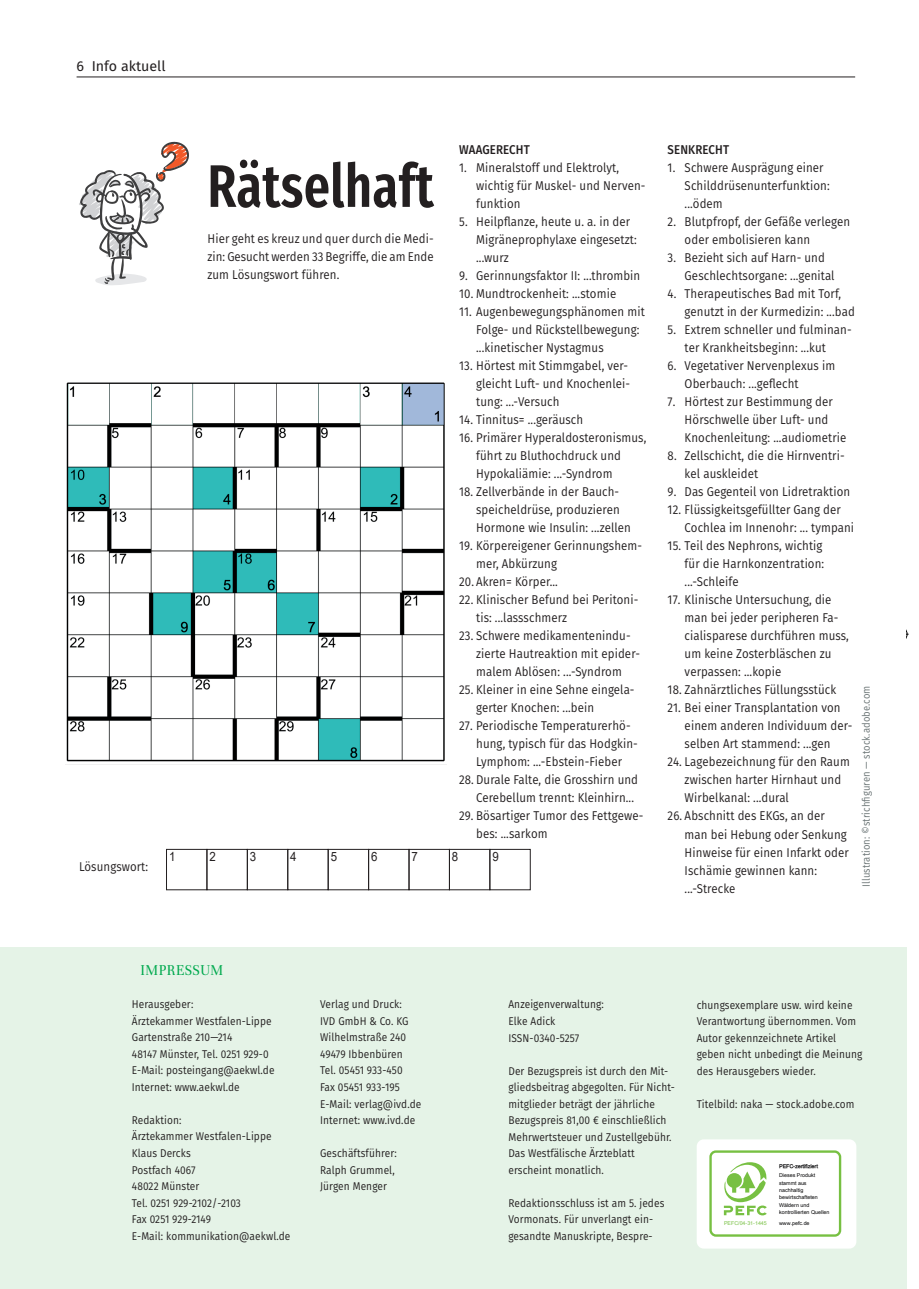
<style>
.page{position:relative;width:919px;height:1289px;background:#fff}
.page>*{position:absolute;margin:0;border:0;box-sizing:border-box;transform-origin:0 0}
.t1{font:600 60px "Fira Sans Condensed";letter-spacing:.01em;color:#231f20;scale:.9 1}
.t2{font:16.5px "Unna";letter-spacing:.03em;color:#00a94e;scale:.9 1}
.t3{font:14.25px "Fira Sans";color:#231f20}
.t4{font:12.75px/18px "Fira Sans";letter-spacing:.01em;color:#231f20;scale:.9 1}
.t5{font:500 12.75px "Fira Sans";letter-spacing:.01em;color:#231f20;scale:.9 1}
.t6{font:12.75px "Arial";color:#231f20;scale:.9 1}
.t7{font:11.25px/16.5px "Fira Sans";letter-spacing:.01em;color:#231f20;scale:.9 1}
.t8{font:10.5px "Fira Sans";letter-spacing:.01em;color:#697374;scale:.9 1}
.t9{font:5.25px/7.5px "Arial Unicode MS";color:#000002}
.t10{font:5.25px "Cairo Font 1 0";color:#000002}
.t11{font:5.25px "Arial Unicode MS";color:#77c042}
</style>
<div class="page">
<hr style="left:77px;top:77px;width:778px;height:1px;background:#231f20">
<img style="left:66px;top:382px;width:379px;height:380px">
<div style="left:166px;top:849px;width:41px;height:41px;border:1px solid #231f20"></div>
<div style="left:206px;top:849px;width:42px;height:41px;border:1px solid #231f20"></div>
<div style="left:247px;top:849px;width:41px;height:41px;border:1px solid #231f20"></div>
<div style="left:287px;top:849px;width:41px;height:41px;border:1px solid #231f20"></div>
<div style="left:328px;top:849px;width:41px;height:41px;border:1px solid #231f20"></div>
<div style="left:368px;top:849px;width:41px;height:41px;border:1px solid #231f20"></div>
<div style="left:408px;top:849px;width:42px;height:41px;border:1px solid #231f20"></div>
<svg style="left:79px;top:141px;width:110px;height:144px"></svg>
<div style="left:449px;top:849px;width:41px;height:41px;border:1px solid #231f20"></div>
<div style="left:489px;top:849px;width:41px;height:41px;border:1px solid #231f20"></div>
<div style="left:0;top:947px;width:906px;height:341px;background:#e5f3e7"></div>
<div style="left:696px;top:1139px;width:160px;height:109px;background:#fff;border-radius:7px"></div>
<div style="left:709px;top:1150px;width:132px;height:86px;border:2px solid #77c042;border-radius:5px"></div>
<svg style="left:723px;top:1162px;width:44px;height:53px"></svg>
<svg style="left:906px;top:629px;width:2px;height:10px"></svg>
<p class="t3" style="left:77px;top:55px;width:91px">6 Info aktuell</p>
<p class="t4" style="left:79px;top:857px;width:78px">Lösungswort:</p>
<h1 class="t1" style="left:207px;top:131px;width:253px">Rätselhaft</h1>
<p class="t4" style="left:207px;top:229px;width:253px;text-align:justify">Hier geht es kreuz und quer durch die Medi&shy;zin: Gesucht werden 33 Begriffe, die am Ende zum Lösungswort führen.</p>
<p class="t6" style="left:169px;top:847px;width:9px">1</p>
<p class="t6" style="left:209px;top:847px;width:9px">2</p>
<p class="t6" style="left:250px;top:847px;width:9px">3</p>
<p class="t6" style="left:290px;top:847px;width:9px">4</p>
<p class="t6" style="left:330px;top:847px;width:9px">5</p>
<p class="t6" style="left:371px;top:847px;width:9px">6</p>
<p class="t6" style="left:411px;top:847px;width:9px">7</p>
<p class="t5" style="left:459px;top:139px;width:80px">WAAGERECHT</p>
<p class="t4" style="left:476px;top:158px;width:190px;text-indent:-17px">1. Mineralstoff und Elektrolyt, wichtig für Muskel- und Nerven&shy;funktion</p>
<p class="t4" style="left:476px;top:212px;width:180px;text-indent:-17px">5. Heilpflanze, heute u. a. in der<br>Migräneprophylaxe eingesetzt: ...wurz</p>
<p class="t4" style="left:459px;top:266px;width:203px">9. Gerinnungsfaktor II: ...thrombin</p>
<p class="t4" style="left:459px;top:284px;width:176px">10. Mundtrockenheit: ...stomie</p>
<p class="t4" style="left:476px;top:302px;width:189px;text-indent:-17px">11. Augenbewegungsphänomen mit<br>Folge- und Rückstellbewegung: ...kinetischer Nystagmus</p>
<p class="t4" style="left:476px;top:356px;width:172px;text-indent:-17px">13. Hörtest mit Stimmgabel, ver&shy;gleicht Luft- und Knochenlei&shy;tung: ...-Versuch</p>
<p class="t4" style="left:459px;top:410px;width:139px">14. Tinnitus= ...geräusch</p>
<p class="t4" style="left:476px;top:428px;width:190px;text-indent:-17px">16. Primärer Hyperaldosteronismus, führt zu Bluthochdruck und<br>Hypokaliämie: ...-Syndrom</p>
<p class="t4" style="left:476px;top:482px;width:173px;text-indent:-17px">18. Zellverbände in der Bauch&shy;speicheldrüse, produzieren<br>Hormone wie Insulin: ...zellen</p>
<p class="t4" style="left:476px;top:536px;width:186px;text-indent:-17px">19. Körpereigener Gerinnungshem&shy;mer, Abkürzung</p>
<p class="t4" style="left:459px;top:572px;width:111px">20. Akren= Körper...</p>
<p class="t4" style="left:476px;top:590px;width:182px;text-indent:-17px">22. Klinischer Befund bei Peritoni&shy;tis: ...lassschmerz</p>
<p class="t4" style="left:476px;top:626px;width:183px;text-indent:-17px">23. Schwere medikamentenindu&shy;zierte Hautreaktion mit epider&shy;malem Ablösen: ...-Syndrom</p>
<p class="t4" style="left:476px;top:680px;width:177px;text-indent:-17px">25. Kleiner in eine Sehne eingela&shy;gerter Knochen: ...bein</p>
<p class="t4" style="left:476px;top:716px;width:181px;text-indent:-17px">27. Periodische Temperaturerhö&shy;hung, typisch für das Hodgkin-<br>Lymphom: ...-Ebstein-Fieber</p>
<p class="t4" style="left:476px;top:770px;width:181px;text-indent:-17px">28. Durale Falte, die Grosshirn und<br>Cerebellum trennt: Kleinhirn...</p>
<p class="t4" style="left:476px;top:806px;width:187px;text-indent:-17px">29. Bösartiger Tumor des Fettgewe&shy;bes: ...sarkom</p>
<p class="t6" style="left:452px;top:847px;width:9px">8</p>
<p class="t6" style="left:492px;top:847px;width:9px">9</p>
<p class="t5" style="left:667px;top:139px;width:70px">SENKRECHT</p>
<p class="t4" style="left:684px;top:158px;width:163px;text-indent:-17px">1. Schwere Ausprägung einer<br>Schilddrüsenunterfunktion: ...ödem</p>
<p class="t4" style="left:684px;top:212px;width:185px;text-indent:-17px">2. Blutpfropf, der Gefäße verlegen oder embolisieren kann</p>
<p class="t4" style="left:684px;top:248px;width:168px;text-indent:-17px">3. Bezieht sich auf Harn- und<br>Geschlechtsorgane: ...genital</p>
<p class="t4" style="left:684px;top:284px;width:190px;text-indent:-17px">4. Therapeutisches Bad mit Torf, genutzt in der Kurmedizin: ...bad</p>
<p class="t4" style="left:684px;top:320px;width:187px;text-indent:-17px">5. Extrem schneller und fulminan&shy;ter Krankheitsbeginn: ...kut</p>
<p class="t4" style="left:684px;top:356px;width:169px;text-indent:-17px">6. Vegetativer Nervenplexus im<br>Oberbauch: ...geflecht</p>
<p class="t4" style="left:684px;top:392px;width:181px;text-indent:-17px">7. Hörtest zur Bestimmung der<br>Hörschwelle über Luft- und<br>Knochenleitung: ...audiometrie</p>
<p class="t4" style="left:684px;top:446px;width:179px;text-indent:-17px">8. Zellschicht, die die Hirnventri&shy;kel auskleidet</p>
<p class="t4" style="left:667px;top:482px;width:204px">9. Das Gegenteil von Lidretraktion</p>
<p class="t4" style="left:684px;top:500px;width:190px;text-indent:-17px">12. Flüssigkeitsgefüllter Gang der<br>Cochlea im Innenohr: ... tympani</p>
<p class="t4" style="left:684px;top:536px;width:157px;text-indent:-17px">15. Teil des Nephrons, wichtig für die Harnkonzentration: ...-Schleife</p>
<p class="t4" style="left:684px;top:590px;width:184px;text-indent:-17px">17. Klinische Untersuchung, die man bei jeder peripheren Fa&shy;cialisparese durchführen muss, um keine Zosterbläschen zu verpassen: ...kopie</p>
<p class="t4" style="left:667px;top:680px;width:189px">18. Zahnärztliches Füllungsstück</p>
<p class="t4" style="left:684px;top:698px;width:188px;text-indent:-17px">21. Bei einer Transplantation von einem anderen Individuum der&shy;selben Art stammend: ...gen</p>
<p class="t4" style="left:684px;top:752px;width:185px;text-indent:-17px">24. Lagebezeichnung für den Raum zwischen harter Hirnhaut und<br>Wirbelkanal: ...dural</p>
<p class="t4" style="left:684px;top:806px;width:184px;text-indent:-17px">26. Abschnitt des EKGs, an der man bei Hebung oder Senkung<br>Hinweise für einen Infarkt oder<br>Ischämie gewinnen kann: ...-Strecke</p>
<p class="t8" style="left:858px;top:887px;width:225px;rotate:-90deg">Illustration: ©strichfiguren — stock.adobe.com</p>
<p class="t2" style="left:140px;top:958px;width:93px">IMPRESSUM</p>
<p class="t7" style="left:132px;top:995px;width:160px">Herausgeber:<br>Ärztekammer Westfalen-Lippe<br>Gartenstraße 210—214<br>48147 Münster, Tel. 0251 929-0<br>E-Mail: posteingang@aekwl.de<br>Internet: www.aekwl.de</p>
<p class="t7" style="left:132px;top:1111px;width:178px">Redaktion:<br>Ärztekammer Westfalen-Lippe<br>Klaus Dercks<br>Postfach 4067<br>48022 Münster<br>Tel. 0251 929-2102/-2103<br>Fax 0251 929-2149<br>E-Mail: kommunikation@aekwl.de</p>
<p class="t7" style="left:320px;top:996px;width:114px">Verlag und Druck:<br>IVD GmbH &amp; Co. KG<br>Wilhelmstraße 240<br>49479 Ibbenbüren<br>Tel. 05451 933-450<br>Fax 05451 933-195<br>E-Mail: verlag@ivd.de<br>Internet: www.ivd.de</p>
<p class="t7" style="left:320px;top:1144px;width:87px">Geschäftsführer:<br>Ralph Grummel,<br>Jürgen Menger</p>
<p class="t7" style="left:508px;top:996px;width:107px">Anzeigenverwaltung:<br>Elke Adick<br>ISSN-0340-5257</p>
<p class="t7" style="left:508px;top:1062px;width:186px">Der Bezugspreis ist durch den Mit&shy;gliedsbeitrag abgegolten. Für Nicht&shy;mitglieder beträgt der jährliche Bezugspreis 81,00 € einschließlich Mehrwertsteuer und Zustellgebühr.<br>Das Westfälische Ärzteblatt erscheint monatlich.</p>
<p class="t7" style="left:508px;top:1194px;width:175px">Redaktionsschluss ist am 5. jedes<br>Vormonats. Für unverlangt ein&shy;gesandte Manuskripte, Bespre-</p>
<p class="t7" style="left:696px;top:996px;width:185px">chungsexemplare usw. wird keine<br>Verantwortung übernommen. Vom<br>Autor gekennzeichnete Artikel geben nicht unbedingt die Meinung des Herausgebers wieder.</p>
<p class="t7" style="left:696px;top:1095px;width:177px">Titelbild: naka — stock.adobe.com</p>
<p class="t11" style="left:724px;top:1218px;width:44px">PEFC/04-31-1445</p>
<p class="t10" style="left:779px;top:1162px;width:40px">PEFC-zertifiziert</p>
<p class="t9" style="left:779px;top:1171px;width:52px">Dieses Produkt stammt aus nachhaltig bewirtschafteten<br>Wäldern und kontrollierten Quellen</p>
<p class="t9" style="left:779px;top:1218px;width:32px">www.pefc.de</p>
</div>
